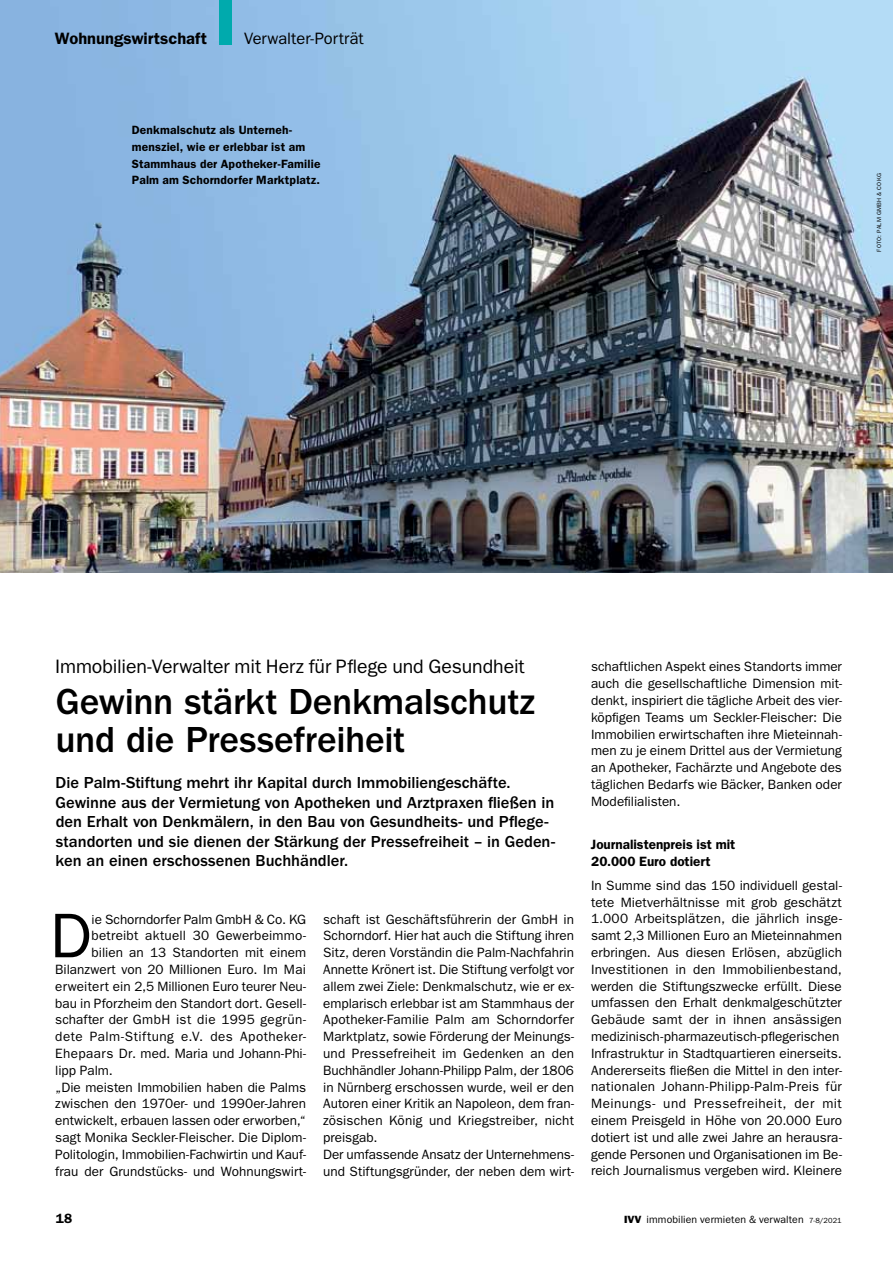
<style>
.page{position:relative;width:893px;height:1263px;background:#fff}
.page>*{position:absolute;margin:0;border:0;box-sizing:border-box;transform-origin:0 0}
.t1{font:63.3px "ITC Franklin Gothic Std";color:#000}
.t2{font:500 37.5px/37.5px "ITC Franklin Gothic Std";letter-spacing:-.01em;color:#000}
.t3{font:19.5px "ITC Franklin Gothic Std";letter-spacing:-.005em;color:#000}
.t4{font:500 16.5px/19.5px "ITC Franklin Gothic Std";color:#000}
.t5{font:600 16.5px "ITC Franklin Gothic Std";color:#000}
.t6{font:16.5px "ITC Franklin Gothic Std";color:#000}
.t7{font:13.5px/16.8px "ITC Franklin Gothic Std";color:#000}
.t8{font:600 13.5px/16.8px "ITC Franklin Gothic Std";color:#000}
.t9{font:13.5px "ITC Franklin Gothic Std";letter-spacing:.03em;color:#000}
.t10{font:13.5px "ITC Franklin Gothic Std";letter-spacing:.025em;color:#000}
.t11{font:600 12px/16.8px "ITC Franklin Gothic Std";letter-spacing:.015em;color:#000}
.t12{font:10.5px "ITC Franklin Gothic Std";letter-spacing:.005em;color:#000}
.t13{font:6px "ITC Franklin Gothic Std";letter-spacing:.025em;color:#000}
.s1{font-size:13.05px}
.s2{font-family:"ITC Franklin Gothic Std Hvy"}
.s3{font-size:7.5px}
</style>
<div class="page">
<img style="left:0;top:0;width:893px;height:572px">
<svg style="left:219px;top:0;width:13px;height:44px"></svg>
<p class="t5" style="left:55px;top:29px;width:154px">Wohnungswirtschaft</p>
<p class="t6" style="left:244px;top:29px;width:121px">Verwalter-Porträt</p>
<p class="t11" style="left:132px;top:121px;width:190px">Denkmalschutz als Unterneh&shy;mensziel, wie er erlebbar ist am<br>Stammhaus der Apotheker-Familie<br>Palm am Schorndorfer Marktplatz.</p>
<p class="t13" style="left:876px;top:252px;width:80px;rotate:-90deg">FOTO: Palm GmbH &amp; Co KG</p>
<h3 class="t3" style="left:55px;top:655px;width:471px">Immobilien-Verwalter mit Herz für Pflege und Gesundheit</h3>
<h2 class="t2" style="left:55px;top:683px;width:481px">Gewinn stärkt Denkmalschutz und die Pressefreiheit</h2>
<p class="t4" style="left:56px;top:773px;width:501px">Die Palm-Stiftung mehrt ihr Kapital durch Immobiliengeschäfte.<br>Gewinne aus der Vermietung von Apotheken und Arztpraxen fließen in den Erhalt von Denkmälern, in den Bau von Gesundheits- und Pflege&shy;standorten und sie dienen der Stärkung der Pressefreiheit – in Geden&shy;ken an einen erschossenen Buchhändler.</p>
<h1 class="t1" style="left:50px;top:899px;width:43px">D</h1>
<p class="t7" style="left:92px;top:911px;width:216px"><span class="s1">i</span>e Schorndorfer Palm GmbH &amp; Co. KG</p>
<p class="t7" style="left:92px;top:927px;width:216px">betreibt aktuell 30 Gewerbeimmo-</p>
<p class="t7" style="left:92px;top:944px;width:216px">bilien an 13 Standorten mit einem</p>
<p class="t7" style="left:55px;top:961px;width:252px">Bilanzwert von 20 Millionen Euro. Im Mai</p>
<p class="t7" style="left:55px;top:978px;width:252px">erweitert ein 2,5 Millionen Euro teurer Neu-</p>
<p class="t7" style="left:55px;top:995px;width:252px">bau in Pforzheim den Standort dort. Gesell-</p>
<p class="t10" style="left:55px;top:1012px;width:252px">schafter der GmbH ist die 1995 gegrün-</p>
<p class="t9" style="left:55px;top:1029px;width:252px">dete Palm-Stiftung e.V. des Apotheker-</p>
<p class="t7" style="left:55px;top:1045px;width:252px">Ehepaars Dr. med. Maria und Johann-Phi-</p>
<p class="t7" style="left:55px;top:1062px;width:59px">lipp Palm.</p>
<p class="t7" style="left:55px;top:1079px;width:252px">„Die meisten Immobilien haben die Palms</p>
<p class="t7" style="left:55px;top:1095px;width:252px">zwischen den 1970er- und 1990er-Jahren</p>
<p class="t7" style="left:55px;top:1112px;width:252px">entwickelt, erbauen lassen oder erworben,“</p>
<p class="t7" style="left:55px;top:1129px;width:252px">sagt Monika Seckler-Fleischer. Die Diplom-</p>
<p class="t7" style="left:55px;top:1146px;width:252px">Politologin, Immobilien-Fachwirtin und Kauf-</p>
<p class="t7" style="left:55px;top:1163px;width:252px">frau der Grundstücks- und Wohnungswirt-</p>
<p class="t7" style="left:323px;top:911px;width:252px">schaft ist Geschäftsführerin der GmbH in Schorndorf. Hier hat auch die Stiftung ihren Sitz, deren Vorständin die Palm-Nachfahrin Annette Krönert ist. Die Stiftung verfolgt vor allem zwei Ziele: Denkmalschutz, wie er ex&shy;emplarisch erlebbar ist am Stammhaus der Apotheker-Familie Palm am Schorndorfer Marktplatz, sowie Förderung der Meinungs&shy;und Pressefreiheit im Gedenken an den Buchhändler Johann-Philipp Palm, der 1806 in Nürnberg erschossen wurde, weil er den Autoren einer Kritik an Napoleon, dem fran&shy;zösischen König und Kriegstreiber, nicht preisgab.<br>Der umfassende Ansatz der Unternehmens&shy;und Stiftungsgründer, der neben dem wirt-</p>
<p class="t7" style="left:591px;top:658px;width:252px;text-align:justify">schaftlichen Aspekt eines Standorts immer auch die gesellschaftliche Dimension mit&shy;denkt, inspiriert die tägliche Arbeit des vier&shy;köpfigen Teams um Seckler-Fleischer: Die Immobilien erwirtschaften ihre Mieteinnah&shy;men zu je einem Drittel aus der Vermietung an Apotheker, Fachärzte und Angebote des täglichen Bedarfs wie Bäcker, Banken oder Modefilialisten.</p>
<p class="t8" style="left:591px;top:836px;width:146px">Journalistenpreis ist mit<br>20.000 Euro dotiert</p>
<p class="t7" style="left:591px;top:877px;width:252px">In Summe sind das 150 individuell gestal&shy;tete Mietverhältnisse mit grob geschätzt 1.000 Arbeitsplätzen, die jährlich insge&shy;samt 2,3 Millionen Euro an Mieteinnahmen erbringen. Aus diesen Erlösen, abzüglich Investitionen in den Immobilienbestand, werden die Stiftungszwecke erfüllt. Diese umfassen den Erhalt denkmalgeschützter Gebäude samt der in ihnen ansässigen medizinisch-pharmazeutisch-pflegerischen Infrastruktur in Stadtquartieren einerseits.<br>Andererseits fließen die Mittel in den inter&shy;nationalen Johann-Philipp-Palm-Preis für Meinungs- und Pressefreiheit, der mit einem Preisgeld in Höhe von 20.000 Euro dotiert ist und alle zwei Jahre an herausra&shy;gende Personen und Organisationen im Be&shy;reich Journalismus vergeben wird. Kleinere</p>
<p class="t8" style="left:56px;top:1210px;width:18px">18</p>
<p class="t12" style="left:624px;top:1214px;width:219px"><span class="s2">IVV</span> immobilien vermieten &amp; verwalten <span class="s3">7-8/2021</span></p>
</div>
